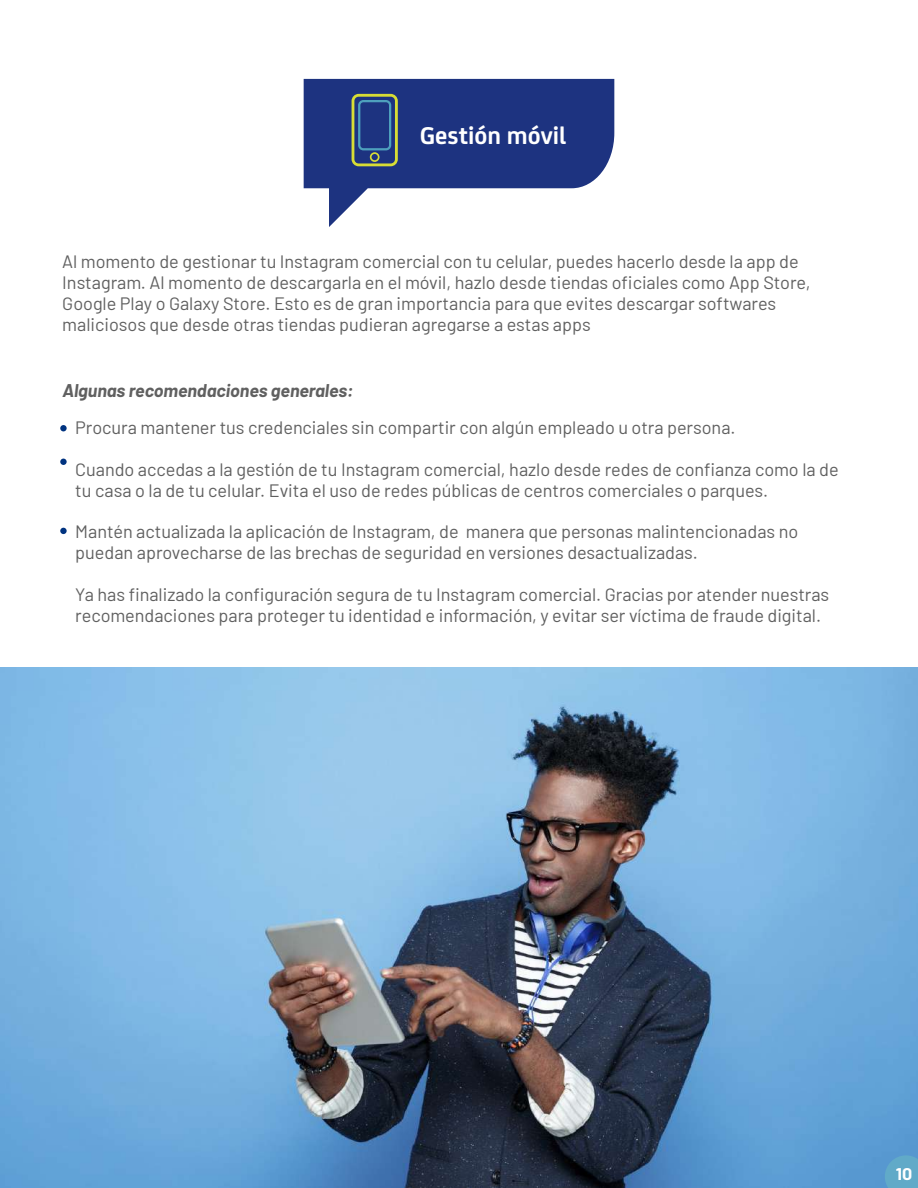
<style>
.page{position:relative;width:918px;height:1188px;background:#fff}
.page>*{position:absolute;margin:0;border:0;box-sizing:border-box;transform-origin:0 0}
.t1{font:700 25.95px "FS Joey";color:#fff}
.t2{font:18px/21px "Barlow";color:#606060}
.t3{font:italic 700 18px "Barlow";letter-spacing:-.005em;color:#606060}
.t4{font:700 16.5px "Barlow";color:#fff;scale:1.08 1}
</style>
<div class="page">
<img style="left:0;top:667px;width:918px;height:521px">
<div style="left:60px;top:425px;width:7px;height:6px;background:#003380;border-radius:50%"></div>
<div style="left:60px;top:459px;width:7px;height:6px;background:#003380;border-radius:50%"></div>
<div style="left:60px;top:528px;width:7px;height:6px;background:#003380;border-radius:50%"></div>
<svg style="left:304px;top:79px;width:310px;height:148px;fill:#1d3380"></svg>
<svg style="left:352px;top:94px;width:46px;height:72px;background:#445d78"></svg>
<svg style="left:885px;top:1155px;width:33px;height:33px"></svg>
<h1 class="t1" style="left:420px;top:116px;width:148px">Gestión móvil</h1>
<p class="t2" style="left:62px;top:250px;width:750px">Al momento de gestionar tu Instagram comercial con tu celular, puedes hacerlo desde la app de Instagram. Al momento de descargarla en el móvil, hazlo desde tiendas oficiales como App Store, Google Play o Galaxy Store. Esto es de gran importancia para que evites descargar softwares maliciosos que desde otras tiendas pudieran agregarse a estas apps</p>
<p class="t3" style="left:62px;top:377px;width:293px">Algunas recomendaciones generales:</p>
<p class="t2" style="left:75px;top:415px;width:662px">Procura mantener tus credenciales sin compartir con algún empleado u otra persona.</p>
<p class="t2" style="left:75px;top:457px;width:765px">Cuando accedas a la gestión de tu Instagram comercial, hazlo desde redes de confianza como la de tu casa o la de tu celular. Evita el uso de redes públicas de centros comerciales o parques.</p>
<p class="t2" style="left:75px;top:520px;width:724px">Mantén actualizada la aplicación de Instagram, de manera que personas malintencionadas no puedan aprovecharse de las brechas de seguridad en versiones desactualizadas.</p>
<p class="t2" style="left:75px;top:583px;width:756px">Ya has finalizado la configuración segura de tu Instagram comercial. Gracias por atender nuestras recomendaciones para proteger tu identidad e información, y evitar ser víctima de fraude digital.</p>
<p class="t4" style="left:896px;top:1162px;width:17px">10</p>
</div>
